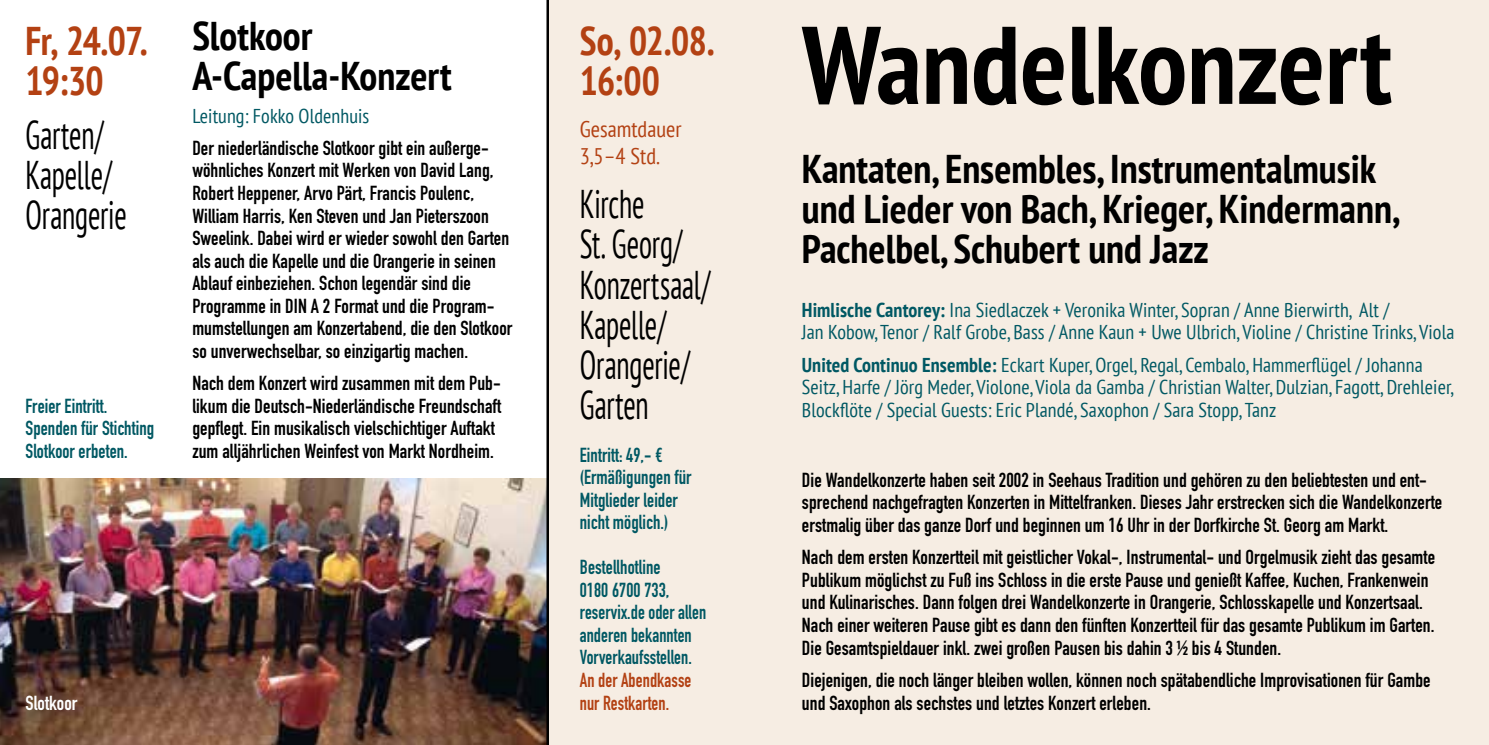
<style>
.page{position:relative;width:1489px;height:745px;background:#fff}
.page>*{position:absolute;margin:0;border:0;box-sizing:border-box;transform-origin:0 0}
.t1{font:700 condensed 110px "PT Sans";color:#000}
.t2{font:700 condensed 40px/40px "PT Sans";color:#000}
.t3{font:condensed 40px/40px "PT Sans";letter-spacing:-.005em;color:#000;scale:.75 1}
.t4{font:700 condensed 40px/40px "PT Sans";letter-spacing:-.02em;color:#b34113;scale:.95 1}
.t5{font:condensed 22.5px/27.5px "PT Sans";color:#b34113}
.t6{font:700 20px/22.5px "DIN Condensed";letter-spacing:.005em;color:#000}
.t7{font:condensed 20px/22.5px "PT Sans";letter-spacing:.005em;color:#005863}
.t8{font:700 20px/22.5px "DIN Condensed";letter-spacing:.005em;color:#005863;scale:.95 1}
.t9{font:700 20px/22.5px "DIN Condensed";letter-spacing:.005em;color:#b34113;scale:.92 1}
.t10{font:700 20px "DIN Condensed";letter-spacing:.005em;color:#fff}
.s1{font-weight:700}
</style>
<div class="page">
<div style="left:549px;top:0;width:939px;height:744px;background:#f6ede3"></div>
<img style="left:0;top:478px;width:546px;height:266px">
<hr style="left:546px;top:0;width:3px;height:744px;background:#000">
<h2 class="t4" style="left:26px;top:22px;width:130px">Fr, 24.07.<br>19:30</h2>
<h2 class="t3" style="left:26px;top:116px;width:136px">Garten/<br>Kapelle/<br>Orangerie</h2>
<p class="t8" style="left:26px;top:397px;width:137px">Freier Eintritt.<br>Spenden für Stichting<br>Slotkoor erbeten.</p>
<h2 class="t2" style="left:192px;top:17px;width:261px">Slotkoor<br>A-Capella-Konzert</h2>
<p class="t7" style="left:192px;top:105px;width:178px">Leitung: Fokko Oldenhuis</p>
<p class="t6" style="left:192px;top:139px;width:321px">Der niederländische Slotkoor gibt ein außerge&shy;wöhnliches Konzert mit Werken von David Lang, Robert Heppener, Arvo Pärt, Francis Poulenc, William Harris, Ken Steven und Jan Pieterszoon Sweelink. Dabei wird er wieder sowohl den Garten als auch die Kapelle und die Orangerie in seinen Ablauf einbeziehen. Schon legendär sind die Programme in DIN A 2 Format und die Program&shy;mumstellungen am Konzertabend, die den Slotkoor so unverwechselbar, so einzigartig machen.</p>
<p class="t6" style="left:192px;top:374px;width:310px">Nach dem Konzert wird zusammen mit dem Pub&shy;likum die Deutsch-Niederländische Freundschaft gepflegt. Ein musikalisch vielschichtiger Auftakt zum alljährlichen Weinfest von Markt Nordheim.</p>
<p class="t10" style="left:26px;top:694px;width:53px">Slotkoor</p>
<h2 class="t4" style="left:580px;top:22px;width:143px">So, 02.08.<br>16:00</h2>
<p class="t5" style="left:580px;top:116px;width:103px">Gesamtdauer<br>3,5–4 Std.</p>
<h2 class="t3" style="left:580px;top:186px;width:176px">Kirche<br>St. Georg/<br>Konzertsaal/<br>Kapelle/<br>Orangerie/<br>Garten</h2>
<p class="t8" style="left:580px;top:446px;width:119px">Eintritt: 49,- € (Ermäßigungen für<br>Mitglieder leider nicht möglich.)</p>
<p class="t8" style="left:580px;top:558px;width:134px">Bestellhotline<br>0180 6700 733, reservix.de oder allen anderen bekannten<br>Vorverkaufsstellen.</p>
<p class="t9" style="left:580px;top:671px;width:123px">An der Abendkasse nur Restkarten.</p>
<h1 class="t1" style="left:801px;top:5px;width:591px">Wandelkonzert</h1>
<h2 class="t2" style="left:801px;top:150px;width:599px">Kantaten, Ensembles, Instrumentalmusik und Lieder von Bach, Krieger, Kindermann,<br>Pachelbel, Schubert und Jazz</h2>
<p class="t7" style="left:801px;top:299px;width:654px"><span class="s1">Himlische Cantorey:</span> Ina Siedlaczek + Veronika Winter, Sopran / Anne Bierwirth, Alt /<br>Jan Kobow, Tenor / Ralf Grobe, Bass / Anne Kaun + Uwe Ulbrich, Violine / Christine Trinks, Viola</p>
<p class="t7" style="left:801px;top:354px;width:653px"><span class="s1">United Continuo Ensemble:</span> Eckart Kuper, Orgel, Regal, Cembalo, Hammerflügel / Johanna<br>Seitz, Harfe / Jörg Meder, Violone, Viola da Gamba / Christian Walter, Dulzian, Fagott, Drehleier,<br>Blockflöte / Special Guests: Eric Plandé, Saxophon / Sara Stopp, Tanz</p>
<p class="t6" style="left:801px;top:471px;width:642px">Die Wandelkonzerte haben seit 2002 in Seehaus Tradition und gehören zu den beliebtesten und ent&shy;sprechend nachgefragten Konzerten in Mittelfranken. Dieses Jahr erstrecken sich die Wandelkonzerte erstmalig über das ganze Dorf und beginnen um 16 Uhr in der Dorfkirche St. Georg am Markt.</p>
<p class="t6" style="left:801px;top:548px;width:634px">Nach dem ersten Konzertteil mit geistlicher Vokal-, Instrumental- und Orgelmusik zieht das gesamte Publikum möglichst zu Fuß ins Schloss in die erste Pause und genießt Kaffee, Kuchen, Frankenwein und Kulinarisches. Dann folgen drei Wandelkonzerte in Orangerie, Schlosskapelle und Konzertsaal.<br>Nach einer weiteren Pause gibt es dann den fünften Konzertteil für das gesamte Publikum im Garten.<br>Die Gesamtspieldauer inkl. zwei großen Pausen bis dahin 3 ½ bis 4 Stunden.</p>
<p class="t6" style="left:801px;top:671px;width:630px">Diejenigen, die noch länger bleiben wollen, können noch spätabendliche Improvisationen für Gambe und Saxophon als sechstes und letztes Konzert erleben.</p>
</div>
